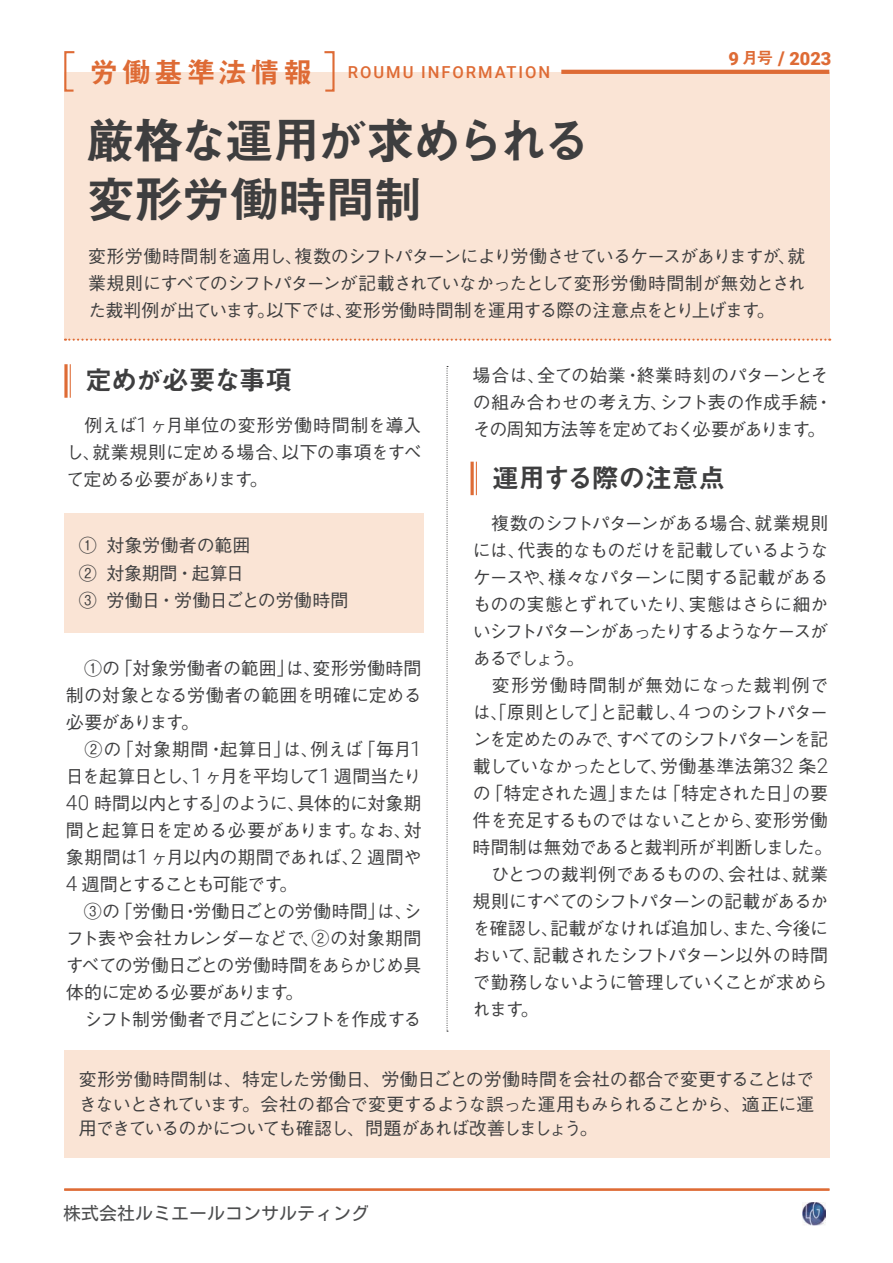
<style>
.page{position:relative;width:893px;height:1263px;background:#fff}
.page>*{position:absolute;margin:0;border:0;box-sizing:border-box;transform-origin:0 0}
.t1{font:49.5px/58.5px "Midashi Go Pr 6 N MB31 90 msp RKSJ H";letter-spacing:-.045em;color:#3e3e3f}
.t2{font:27px "Midashi Go Pr 6 N MB31 90 msp RKSJ H";letter-spacing:-.015em;color:#3e3e3f}
.t3{font:27px "Midashi Go Pr 6 N MB31 90 msp RKSJ H";letter-spacing:-.04em;color:#3e3e3f}
.t4{font:900 18.15px "Roboto";color:#de6b35}
.t5{font:18px/27px "Gothic BBB Pr 6 N Medium 90 msp RKSJ H";letter-spacing:-.04em;color:#3e3e3f;text-align:justify}
.t6{font:18px/27.6px "Gothic BBB Pr 6 N Medium 90 msp RKSJ H";letter-spacing:-.01em;color:#3e3e3f}
.t7{font:18px "Motoya L Cedar W3 90 ms RKSJ H";color:#4c4d4e}
.t8{font:500 16.5px "Roboto";letter-spacing:.12em;color:#de6b35}
.s1{font-family:"Midashi Go Pr 6 N MB31 90 msp RKSJ H";font-weight:400;font-size:16.5px}
.s2{font-size:18.9px}
.s3{font-family:"Midashi Go Pr 6 N MB31 90 msp RKSJ H";font-weight:400;font-size:28.8px}
.s4{font-family:"Roboto";font-weight:300;font-size:20.7px}
</style>
<div class="page">
<img style="left:802px;top:1202px;width:23px;height:23px">
<div style="left:64px;top:513px;width:359px;height:119px;background:#fae4d5"></div>
<div style="left:64px;top:72px;width:765px;height:268px;background:#fae4d5"></div>
<svg style="left:65px;top:339px;width:765px;height:2px"></svg>
<hr style="left:561px;top:70px;width:268px;height:4px;background:#de6b35">
<svg style="left:64px;top:51px;width:11px;height:41px"></svg>
<svg style="left:324px;top:51px;width:11px;height:41px"></svg>
<hr style="left:64px;top:1189px;width:765px;height:2px;background:#de6b35">
<hr style="left:70px;top:364px;width:1px;height:34px;background:#de6b35">
<svg style="left:64px;top:364px;width:4px;height:34px"></svg>
<hr style="left:476px;top:462px;width:1px;height:33px;background:#de6b35">
<svg style="left:470px;top:462px;width:4px;height:33px"></svg>
<svg style="left:446px;top:366px;width:2px;height:666px"></svg>
<div style="left:64px;top:1050px;width:765px;height:108px;background:#fae4d5"></div>
<p class="t4" style="left:729px;top:48px;width:104px">9 <span class="s1">月号</span> <span class="s2">/</span> 2023</p>
<p class="t8" style="left:89px;top:63px;width:462px"><span class="s3">労働基準法情報　</span>ROUMU INFORMATION</p>
<h1 class="t1" style="left:86px;top:118px;width:507px">厳格な運用が求められる変形労働時間制</h1>
<p class="t5" style="left:88px;top:245px;width:719px">変形労働時間制を適用し、複数のシフトパターンにより労働させているケースがありますが、就業規則にすべてのシフトパターンが記載されていなかったとして変形労働時間制が無効とされた裁判例が出ています。以下では、変形労働時間制を運用する際の注意点をとり上げます。</p>
<h2 class="t3" style="left:85px;top:369px;width:209px">定めが必要な事項</h2>
<p class="t5" style="left:66px;top:414px;width:357px">　例えば<span class="s4">1</span>ヶ月単位の変形労働時間制を導入し、就業規則に定める場合、以下の事項をすべて定める必要があります。</p>
<p class="t6" style="left:79px;top:534px;width:271px">① 対象労働者の範囲<br>② 対象期間・起算日<br>③ 労働日・労働日ごとの労働時間</p>
<p class="t5" style="left:66px;top:657px;width:357px;text-align:left">　①の「対象労働者の範囲」は、変形労働時間制の対象となる労働者の範囲を明確に定める必要があります。<br>　②の「対象期間・起算日」は、例えば「毎月<span class="s4">1</span>日を起算日とし、<span class="s4">1</span> ヶ月を平均して<span class="s4">1</span> 週間当たり<br><span class="s4">40</span> 時間以内とする」のように、具体的に対象期間と起算日を定める必要があります。なお、対象期間は<span class="s4">1</span>ヶ月以内の期間であれば、<span class="s4">2</span> 週間や<br><span class="s4">4</span> 週間とすることも可能です。<br>　③の「労働日・労働日ごとの労働時間」は、シフト表や会社カレンダーなどで、②の対象期間すべての労働日ごとの労働時間をあらかじめ具体的に定める必要があります。<br>　シフト制労働者で月ごとにシフトを作成する</p>
<p class="t5" style="left:473px;top:364px;width:362px;text-align:left">場合は、全ての始業・終業時刻のパターンとその組み合わせの考え方、シフト表の作成手続・その周知方法等を定めておく必要があります。</p>
<h2 class="t2" style="left:492px;top:467px;width:235px">運用する際の注意点</h2>
<p class="t5" style="left:473px;top:512px;width:361px;text-align:left">　複数のシフトパターンがある場合、就業規則には、代表的なものだけを記載しているようなケースや、様々なパターンに関する記載があるものの実態とずれていたり、実態はさらに細かいシフトパターンがあったりするようなケースがあるでしょう。<br>　変形労働時間制が無効になった裁判例では、「原則として」と記載し、<span class="s4">4</span> つのシフトパターンを定めたのみで、すべてのシフトパターンを記載していなかったとして、労働基準法第<span class="s4">32</span> 条<span class="s4">2</span>の「特定された週」または「特定された日」の要件を充足するものではないことから、変形労働時間制は無効であると裁判所が判断しました。　ひとつの裁判例であるものの、会社は、就業規則にすべてのシフトパターンの記載があるかを確認し、記載がなければ追加し、また、今後において、記載されたシフトパターン以外の時間で勤務しないように管理していくことが求められます。</p>
<p class="t5" style="left:79px;top:1070px;width:737px;line-height:24.5px">変形労働時間制は、特定した労働日、労働日ごとの労働時間を会社の都合で変更することはできないとされています。会社の都合で変更するような誤った運用もみられることから、適正に運用できているのかについても確認し、問題があれば改善しましょう。</p>
<p class="t7" style="left:63px;top:1204px;width:307px">株式会社ルミエールコンサルティング</p>
</div>
